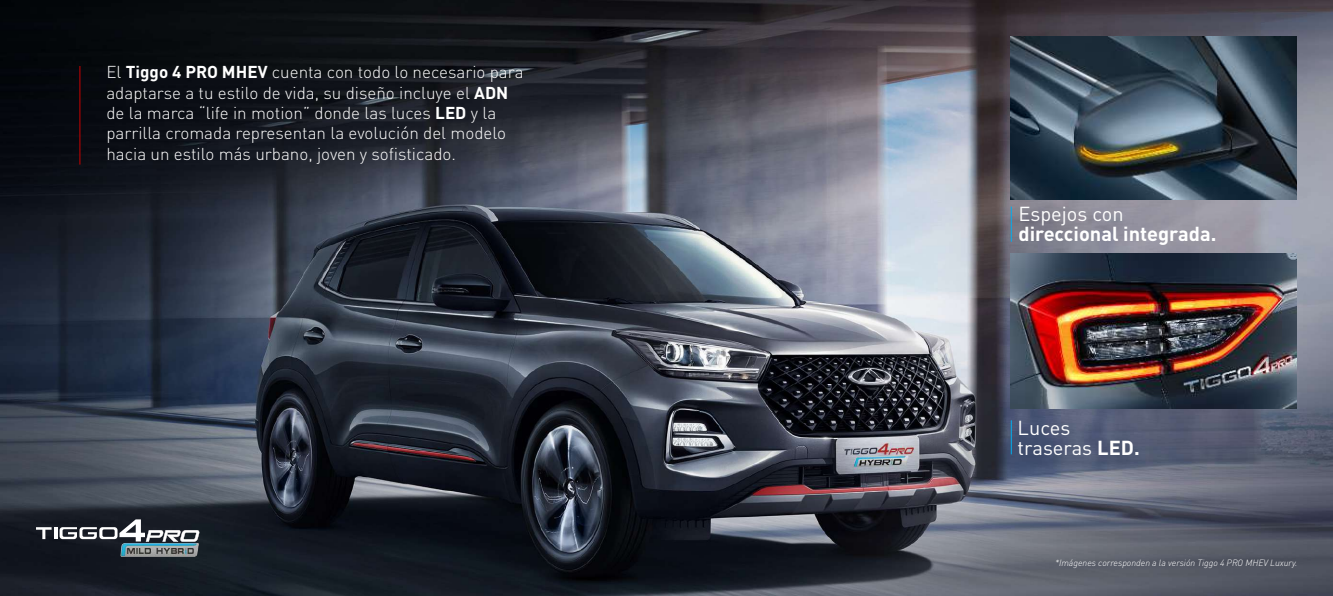
<style>
.page{position:relative;width:1333px;height:596px;background:#fff}
.page>*{position:absolute;margin:0;border:0;box-sizing:border-box;transform-origin:0 0}
.t1{font:20px/20px "DIN Pro";color:#fff}
.t2{font:700 20px "DIN Pro";color:#fff}
.t3{font:300 17px/20.4px "DIN Pro";color:#fff}
.t4{font:italic 300 9px "DIN Pro";color:#fff}
.s1{font-weight:700}
</style>
<div class="page">
<img style="left:0;top:0;width:1332px;height:595px">
<img style="left:1010px;top:36px;width:286px;height:163px">
<img style="left:1010px;top:253px;width:286px;height:155px">
<hr style="left:79px;top:66px;width:1px;height:98px;background:#ca0100">
<hr style="left:1010px;top:206px;width:1px;height:36px;background:#00aeef">
<hr style="left:1010px;top:420px;width:1px;height:34px;background:#00aeef">
<svg style="left:36px;top:519px;width:163px;height:22px"></svg>
<img style="left:120px;top:541px;width:79px;height:18px">
<p class="t3" style="left:106px;top:60px;width:419px">El <span class="s1">Tiggo 4 PRO MHEV</span> cuenta con todo lo necesario para adaptarse a tu estilo de vida, su diseño incluye el <span class="s1">ADN </span>de la marca “life in motion” donde las luces <span class="s1">LED</span> y la parrilla cromada representan la evolución del modelo hacia un estilo más urbano, joven y sofisticado.</p>
<p class="t1" style="left:1018px;top:201px;width:107px">Espejos con</p>
<p class="t2" style="left:1018px;top:217px;width:199px">direccional integrada.</p>
<p class="t1" style="left:1017px;top:415px;width:124px">Luces traseras <span class="s1">LED.</span></p>
<p class="t4" style="left:1055px;top:556px;width:244px">*Imágenes corresponden a la versión Tiggo 4 PRO MHEV Luxury.</p>
</div>
